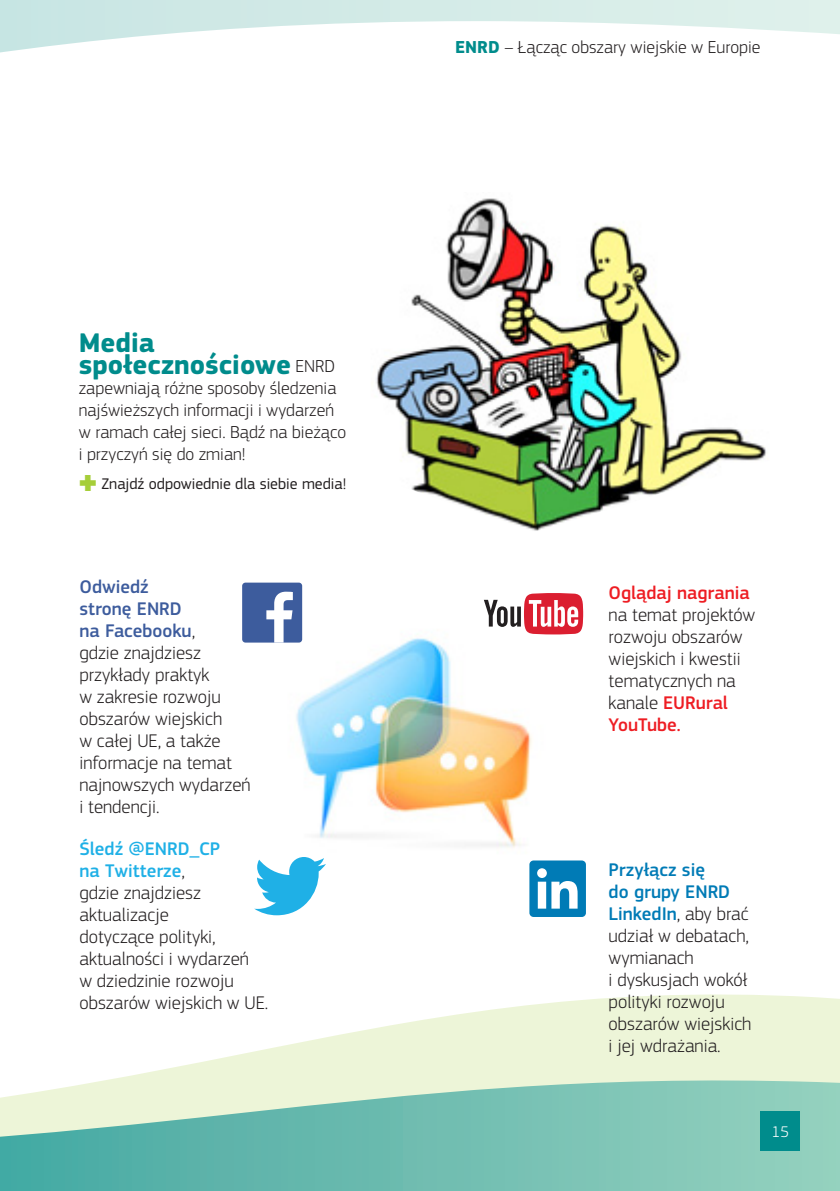
<style>
.page{position:relative;width:840px;height:1191px;background:#fff}
.page>*{position:absolute;margin:0;border:0;box-sizing:border-box;transform-origin:0 0}
._0_Body{font:700 28px/22px "EC Square Sans Pro";color:#008c8c}
.t1{font:300 19px/22px "EC Square Sans Pro";color:#231f20}
._0_Body-2{font:300 18px/22px "EC Square Sans Pro";color:#231f20}
.t2{font:16px "EC Square Sans Pro";color:#231f20}
.t3{font:300 16px "EC Square Sans Pro";color:#fff}
.s1{font-weight:300;font-size:18px;color:#231f20}
.s2{font-weight:300;font-size:24px;color:#a6ce39}
.s3{font-weight:500;color:#3d5c9d}
.s4{font-weight:500;color:#1fb0e6}
.s5{font-weight:700;color:#008c8c}
.s6{font-weight:500;color:#ee1d23}
.s7{font-weight:500;color:#007bb6}
</style>
<div class="page">
<svg style="left:0;top:0;width:839px;height:53px"></svg>
<svg style="left:172px;top:994px;width:667px;height:74px;fill:#edf5d8"></svg>
<svg style="left:0;top:1068px;width:839px;height:123px;background:#92cdbc"></svg>
<img style="left:376px;top:198px;width:390px;height:333px">
<img style="left:272px;top:613px;width:260px;height:235px">
<div style="left:242px;top:583px;width:60px;height:59px;background:#3d5c9d;border-radius:3px"></div>
<svg style="left:266px;top:591px;width:27px;height:51px"></svg>
<svg style="left:254px;top:857px;width:72px;height:58px"></svg>
<div style="left:476px;top:583px;width:114px;height:61px;background:#fff"></div>
<svg style="left:484px;top:593px;width:99px;height:41px"></svg>
<div style="left:529px;top:860px;width:56px;height:57px;background:#007bb6;border-radius:4px"></div>
<svg style="left:537px;top:868px;width:40px;height:40px"></svg>
<div style="left:760px;top:1111px;width:39px;height:40px;background:#008c8c"></div>
<p class="_0_Body" style="left:79px;top:333px;width:258px">Media społecznościowe <span class="s1">ENRD</span></p>
<p class="_0_Body-2" style="left:79px;top:377px;width:269px">zapewniają różne sposoby śledzenia najświeższych informacji i wydarzeń w ramach całej sieci. Bądź na bieżąco i przyczyń się do zmian!</p>
<p class="t2" style="left:79px;top:475px;width:269px"><span class="s2">✚</span> Znajdź odpowiednie dla siebie media!</p>
<p class="t1" style="left:79px;top:575px;width:173px"><span class="s3">Odwiedź<br>stronę ENRD<br>na Facebooku</span>,<br>gdzie znajdziesz przykłady praktyk<br>w zakresie rozwoju obszarów wiejskich<br>w całej UE, a także informacje na temat najnowszych wydarzeń i tendencji.</p>
<p class="t1" style="left:79px;top:837px;width:190px"><span class="s4">Śledź @ENRD_CP<br>na Twitterze</span>,<br>gdzie znajdziesz aktualizacje<br>dotyczące polityki, aktualności i wydarzeń<br>w dziedzinie rozwoju obszarów wiejskich w UE.</p>
<p class="_0_Body-2" style="left:455px;top:36px;width:307px"><span class="s5">ENRD</span> – Łącząc obszary wiejskie w Europie</p>
<p class="t1" style="left:608px;top:581px;width:148px"><span class="s6">Oglądaj nagrania </span>na temat projektów rozwoju obszarów wiejskich i kwestii tematycznych na kanale <span class="s6">EURural<br>YouTube.</span></p>
<p class="t1" style="left:608px;top:858px;width:144px"><span class="s7">Przyłącz się<br>do grupy ENRD<br>LinkedIn</span>, aby brać udział w debatach, wymianach<br>i dyskusjach wokół polityki rozwoju obszarów wiejskich i jej wdrażania.</p>
<p class="t3" style="left:771px;top:1122px;width:19px">15</p>
</div>
